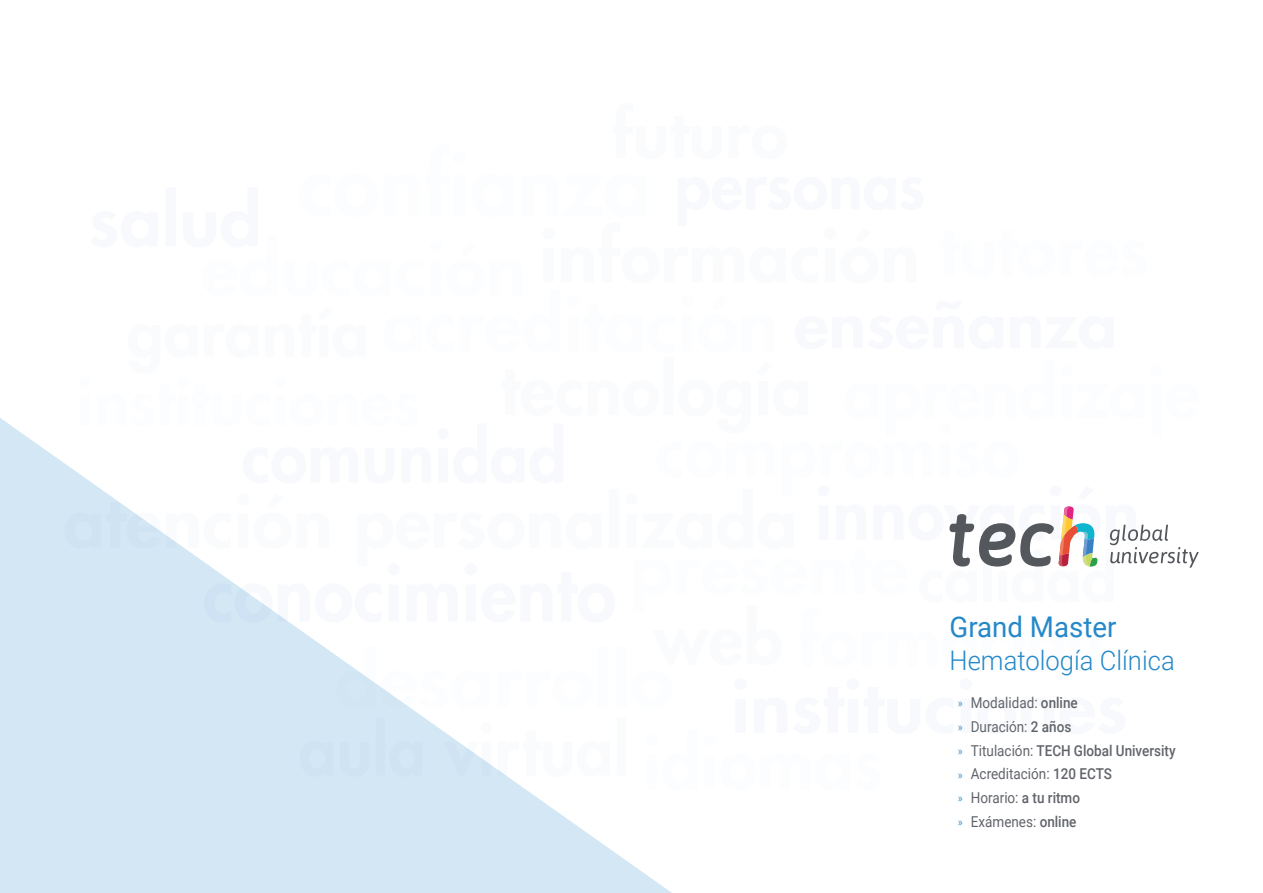
<style>
.page{position:relative;width:1263px;height:893px;background:#fff}
.page>*{position:absolute;margin:0;border:0;box-sizing:border-box;transform-origin:0 0}
.t1{font:28.5px "Roboto";color:#2488c9}
.t2{font:300 27px "Roboto";color:#2488c9;scale:.95 1}
.t3{font:15px/23.7px "Roboto";color:#61646a;scale:.9 1}
.s1{font-family:"Myriad Pro";font-size:12px;color:#2488c9}
.s2{font-weight:500}
</style>
<div class="page">
<svg style="left:0;top:418px;width:672px;height:475px;background:#d8e9f5"></svg>
<svg style="left:64px;top:418px;width:1135px;height:372px"></svg>
<h1 class="t1" style="left:949px;top:607px;width:168px">Grand Master</h1>
<h2 class="t2" style="left:949px;top:641px;width:239px">Hematología Clínica</h2>
<p class="t3" style="left:958px;top:690px;width:243px"><span class="s1">»</span> Modalidad: <span class="s2">online<br></span><span class="s1">»</span> Duración: <span class="s2">2 años<br></span><span class="s1">»</span> Titulación: <span class="s2">TECH Global University </span><span class="s1">»</span> Acreditación: <span class="s2">120 ECTS<br></span><span class="s1">»</span> Horario: <span class="s2">a tu ritmo<br></span><span class="s1">»</span> Exámenes: <span class="s2">online</span></p>
</div>
